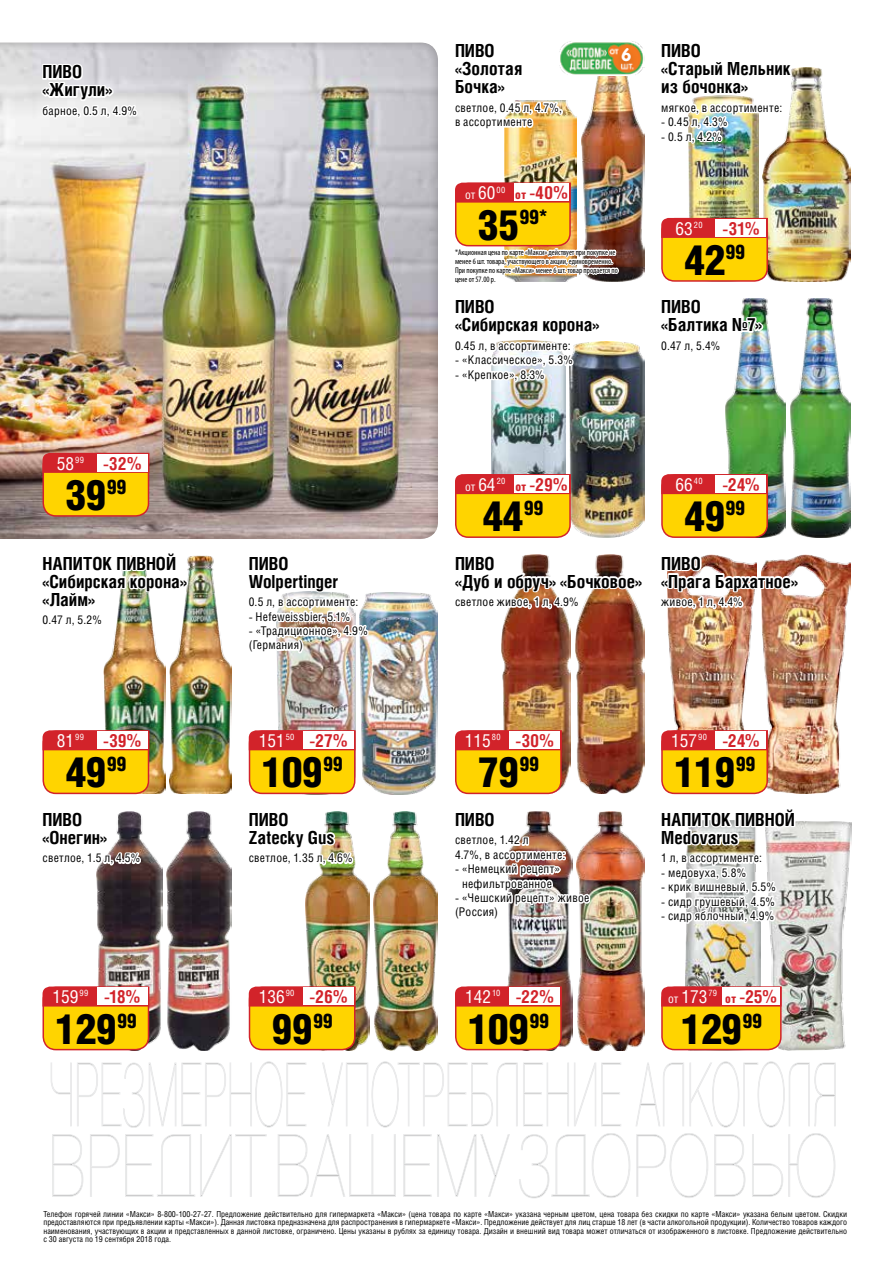
<style>
.page{position:relative;width:893px;height:1263px;background:#fff}
.page>*{position:absolute;margin:0;border:0;box-sizing:border-box;transform-origin:0 0}
.t1{font:900 42px "Helios Cond";letter-spacing:-.02em;color:#000}
.t2{font:900 20.1px "Helios Cond";color:#000}
.t3{font:700 18px/18px "Helios Cond";color:#000}
.t4{font:700 18px "Helios Cond";letter-spacing:-.01em;color:#d2232a}
.t5{font:18px "Helios Cond C";color:#fff}
.t6{font:700 18px "Rotonda C";color:#fff}
.t7{font:12px/14.4px "Helios Cond";letter-spacing:.025em;color:#000}
.t8{font:12px "Helios Cond C";color:#fff}
.t9{font:8.25px/8.2px "Helios Cond";color:#000;text-align:justify}
.t10{font:condensed 8.25px/9px "Myriad Pro";color:#000}
.s1{font-size:18px}
.s2{font-weight:900;font-size:12px}
.s3{font-size:42px}
.s4{font-family:"Helios Cond C";font-weight:400;color:#fff}
.s5{font-size:12px}
</style>
<div class="page">
<svg style="left:52px;top:1133px;width:783px;height:65px"></svg>
<svg style="left:51px;top:1061px;width:785px;height:67px"></svg>
<img style="left:688px;top:146px;width:70px;height:71px">
<img style="left:763px;top:68px;width:87px;height:213px">
<img style="left:504px;top:101px;width:73px;height:55px">
<img style="left:581px;top:76px;width:63px;height:206px">
<img style="left:277px;top:657px;width:78px;height:73px">
<img style="left:360px;top:592px;width:78px;height:202px">
<div style="left:0;top:32px;width:453px;height:508px;background:#000;opacity:.3"></div>
<img style="left:507px;top:922px;width:66px;height:125px">
<img style="left:577px;top:811px;width:67px;height:239px">
<svg style="left:455px;top:986px;width:107px;height:65px;background:#f2a711"></svg>
<div style="left:509px;top:987px;width:51px;height:18px;background:#fff"></div>
<img style="left:306px;top:875px;width:64px;height:174px">
<img style="left:374px;top:811px;width:64px;height:239px">
<svg style="left:248px;top:986px;width:108px;height:65px;background:#f2a812"></svg>
<div style="left:303px;top:987px;width:51px;height:18px;background:#fff"></div>
<img style="left:246px;top:537px;width:124px;height:120px">
<svg style="left:248px;top:730px;width:108px;height:148px"></svg>
<div style="left:303px;top:731px;width:51px;height:18px;background:#fff"></div>
<img style="left:688px;top:68px;width:108px;height:78px">
<svg style="left:661px;top:217px;width:108px;height:65px;background:#f2a913"></svg>
<div style="left:716px;top:219px;width:50px;height:18px;background:#fff"></div>
<img style="left:491px;top:386px;width:75px;height:87px">
<img style="left:570px;top:342px;width:74px;height:131px">
<img style="left:667px;top:612px;width:86px;height:118px">
<img style="left:761px;top:555px;width:89px;height:239px">
<img style="left:97px;top:852px;width:65px;height:191px">
<img style="left:166px;top:811px;width:66px;height:239px">
<svg style="left:42px;top:986px;width:108px;height:65px;background:#f2a813"></svg>
<div style="left:97px;top:987px;width:51px;height:18px;background:#fff"></div>
<svg style="left:451px;top:32px;width:113px;height:102px"></svg>
<svg style="left:39px;top:53px;width:100px;height:77px"></svg>
<svg style="left:42px;top:452px;width:108px;height:65px;background:#efa510"></svg>
<div style="left:97px;top:454px;width:51px;height:18px;background:#fff"></div>
<img style="left:502px;top:622px;width:69px;height:108px">
<img style="left:575px;top:622px;width:69px;height:172px">
<img style="left:455px;top:730px;width:137px;height:192px">
<div style="left:509px;top:731px;width:51px;height:18px;background:#fff"></div>
<img style="left:726px;top:299px;width:60px;height:174px">
<img style="left:790px;top:299px;width:60px;height:239px">
<img style="left:726px;top:298px;width:39px;height:58px">
<img style="left:661px;top:473px;width:140px;height:139px">
<div style="left:716px;top:475px;width:50px;height:18px;background:#fff"></div>
<img style="left:685px;top:927px;width:76px;height:59px">
<img style="left:769px;top:821px;width:82px;height:229px">
<svg style="left:661px;top:730px;width:136px;height:197px"></svg>
<img style="left:103px;top:630px;width:62px;height:164px">
<img style="left:170px;top:555px;width:62px;height:239px">
<img style="left:116px;top:555px;width:74px;height:75px">
<svg style="left:42px;top:730px;width:108px;height:138px"></svg>
<div style="left:97px;top:731px;width:51px;height:18px;background:#fff"></div>
<img style="left:558px;top:40px;width:86px;height:36px">
<div style="left:613px;top:44px;width:26px;height:30px;background:#000;opacity:.2"></div>
<img style="left:451px;top:473px;width:194px;height:149px">
<div style="left:514px;top:475px;width:55px;height:18px;background:#fff"></div>
<svg style="left:661px;top:986px;width:121px;height:65px;background:#f3a912"></svg>
<div style="left:723px;top:987px;width:57px;height:18px;background:#fff"></div>
<img style="left:451px;top:156px;width:168px;height:230px">
<h3 class="t3" style="left:43px;top:62px;width:71px">ПИВО «Жигули»</h3>
<h3 class="t7" style="left:43px;top:103px;width:96px">барное, 0.5 л, 4.9%</h3>
<h3 class="t3" style="left:455px;top:41px;width:69px">ПИВО «Золотая<br>Бочка»</h3>
<h3 class="t7" style="left:455px;top:100px;width:109px">светлое, 0.45 л, 4.7%, в ассортименте</h3>
<h3 class="t6" style="left:621px;top:44px;width:12px">6</h3>
<h3 class="t3" style="left:661px;top:41px;width:131px">ПИВО<br>«Старый Мельник из бочонка»</h3>
<h3 class="t7" style="left:661px;top:100px;width:122px">мягкое, в ассортименте:</h3>
<h3 class="t7" style="left:661px;top:114px;width:68px">- 0.45 л, 4.3%</h3>
<h3 class="t7" style="left:661px;top:129px;width:62px">- 0.5 л, 4.2%</h3>
<h3 class="t8" style="left:465px;top:188px;width:42px">от <span class="s1">60</span><sup>00</sup></h3>
<h3 class="t4" style="left:515px;top:182px;width:54px"><span class="s2">от</span> -40%</h3>
<h2 class="t2" style="left:478px;top:205px;width:72px"><span class="s3">35</span>99*</h2>
<h3 class="t4" style="left:676px;top:217px;width:85px"><span class="s4">63</span><sup>20</sup> -31%</h3>
<p class="t10" style="left:455px;top:247px;width:164px">*Акционная цена по карте «Макси» действует при покупке не менее 6 шт. товара, участвующего в акции, единовременно.<br>При покупке по карте «Макси» менее 6 шт. товар продается по цене от 57.00 р.</p>
<h1 class="t1" style="left:684px;top:236px;width:63px">42<sup>99</sup></h1>
<h3 class="t3" style="left:455px;top:297px;width:146px">ПИВО<br>«Сибирская корона»</h3>
<h3 class="t7" style="left:455px;top:338px;width:117px">0.45 л, в ассортименте:</h3>
<h3 class="t7" style="left:455px;top:353px;width:119px">- «Классическое», 5.3%</h3>
<h3 class="t7" style="left:455px;top:367px;width:91px">- «Крепкое», 8.3%</h3>
<h3 class="t3" style="left:661px;top:297px;width:102px">ПИВО «Балтика №7»</h3>
<h3 class="t7" style="left:661px;top:338px;width:61px">0.47 л, 5.4%</h3>
<h3 class="t4" style="left:57px;top:452px;width:86px"><span class="s4">58</span><sup>99</sup> -32%</h3>
<h1 class="t1" style="left:65px;top:471px;width:63px">39<sup>99</sup></h1>
<h3 class="t8" style="left:465px;top:479px;width:42px">от <span class="s1">64</span><sup>20</sup></h3>
<h3 class="t4" style="left:515px;top:474px;width:54px"><span class="s2">от</span> -29%</h3>
<h1 class="t1" style="left:482px;top:492px;width:63px">44<sup>99</sup></h1>
<h3 class="t4" style="left:675px;top:474px;width:86px"><span class="s4">66</span><sup>40</sup> -24%</h3>
<h1 class="t1" style="left:684px;top:492px;width:63px">49<sup>99</sup></h1>
<h3 class="t3" style="left:43px;top:554px;width:146px">НАПИТОК ПИВНОЙ «Сибирская корона» «Лайм»</h3>
<h3 class="t7" style="left:43px;top:612px;width:61px">0.47 л, 5.2%</h3>
<h3 class="t3" style="left:249px;top:554px;width:91px">ПИВО<br>Wolpertinger</h3>
<h3 class="t7" style="left:249px;top:594px;width:111px">0.5 л, в ассортименте:</h3>
<h3 class="t7" style="left:249px;top:609px;width:103px">- Hefeweissbier, 5.1%</h3>
<h3 class="t7" style="left:249px;top:623px;width:121px">- «Традиционное», 4.9% (Германия)</h3>
<h3 class="t3" style="left:455px;top:554px;width:189px">ПИВО<br>«Дуб и обруч» «Бочковое»</h3>
<h3 class="t7" style="left:455px;top:594px;width:125px">светлое живое, 1 л, 4.9%</h3>
<h3 class="t3" style="left:661px;top:554px;width:138px">ПИВО<br>«Прага Бархатное»</h3>
<h3 class="t7" style="left:661px;top:594px;width:83px">живое, 1 л, 4.4%</h3>
<h3 class="t4" style="left:57px;top:730px;width:86px"><span class="s4">81</span><sup>99</sup> -39%</h3>
<h3 class="t4" style="left:259px;top:730px;width:90px"><span class="s4">151</span><sup>50</sup> -27%</h3>
<h3 class="t4" style="left:465px;top:730px;width:90px"><span class="s4">115</span><sup>80</sup> -30%</h3>
<h3 class="t4" style="left:671px;top:730px;width:90px"><span class="s4">157</span><sup>90</sup> -24%</h3>
<h1 class="t1" style="left:65px;top:748px;width:63px">49<sup>99</sup></h1>
<h1 class="t1" style="left:262px;top:748px;width:83px">109<sup>99</sup></h1>
<h1 class="t1" style="left:478px;top:748px;width:63px">79<sup>99</sup></h1>
<h1 class="t1" style="left:674px;top:748px;width:83px">119<sup>99</sup></h1>
<h3 class="t3" style="left:43px;top:810px;width:66px">ПИВО «Онегин»</h3>
<h3 class="t7" style="left:43px;top:851px;width:99px">светлое, 1.5 л, 4.5%</h3>
<h3 class="t3" style="left:249px;top:810px;width:87px">ПИВО<br>Zatecky Gus</h3>
<h3 class="t7" style="left:249px;top:851px;width:106px">светлое, 1.35 л, 4.6%</h3>
<h3 class="t3" style="left:455px;top:810px;width:41px">ПИВО</h3>
<h3 class="t7" style="left:455px;top:833px;width:112px">светлое, 1.42 л<br>4.7%, в ассортименте:</h3>
<h3 class="t7" style="left:455px;top:861px;width:107px;text-align:center">- «Немецкий рецепт» нефильтрованное</h3>
<h3 class="t7" style="left:455px;top:890px;width:136px">- «Чешский рецепт» живое (Россия)</h3>
<h3 class="t3" style="left:661px;top:810px;width:135px">НАПИТОК ПИВНОЙ<br>Medovarus</h3>
<h3 class="t7" style="left:661px;top:851px;width:102px">1 л, в ассортименте:</h3>
<h3 class="t7" style="left:661px;top:865px;width:87px">- медовуха, 5.8%</h3>
<h3 class="t7" style="left:661px;top:879px;width:116px">- крик вишневый, 5.5%</h3>
<h3 class="t7" style="left:661px;top:894px;width:115px">- сидр грушевый, 4.5%</h3>
<h3 class="t7" style="left:661px;top:908px;width:115px">- сидр яблочный, 4.9%</h3>
<h3 class="t4" style="left:52px;top:986px;width:89px"><span class="s4">159</span><sup>99</sup> -18%</h3>
<h3 class="t4" style="left:259px;top:986px;width:90px"><span class="s4">136</span><sup>90</sup> -26%</h3>
<h3 class="t4" style="left:465px;top:986px;width:90px"><span class="s4">142</span><sup>10</sup> -22%</h3>
<h3 class="t5" style="left:668px;top:986px;width:50px"><span class="s5">от</span> 173<sup>79</sup></h3>
<h3 class="t4" style="left:725px;top:986px;width:53px"><span class="s2">от</span> -25%</h3>
<h1 class="t1" style="left:55px;top:1005px;width:83px">129<sup>99</sup></h1>
<h1 class="t1" style="left:272px;top:1005px;width:63px">99<sup>99</sup></h1>
<h1 class="t1" style="left:468px;top:1005px;width:83px">109<sup>99</sup></h1>
<h1 class="t1" style="left:681px;top:1005px;width:83px">129<sup>99</sup></h1>
<p class="t9" style="left:43px;top:1210px;width:805px">Телефон горячей линии «Макси» 8-800-100-27-27. Предложение действительно для гипермаркета «Макси» (цена товара по карте «Макси» указана черным цветом, цена товара без скидки по карте «Макси» указана белым цветом. Скидки предоставляются при предъявлении карты «Макси»). Данная листовка предназначена для распространения в гипермаркете «Макси». Предложение действует для лиц старше 18 лет (в части алкогольной продукции). Количество товаров каждого наименования, участвующих в акции и представленных в данной листовке, ограничено. Цены указаны в рублях за единицу товара. Дизайн и внешний вид товара может отличаться от изображенного в листовке. Предложение действительно с 30 августа по 19 сентября 2018 года.</p>
</div>
